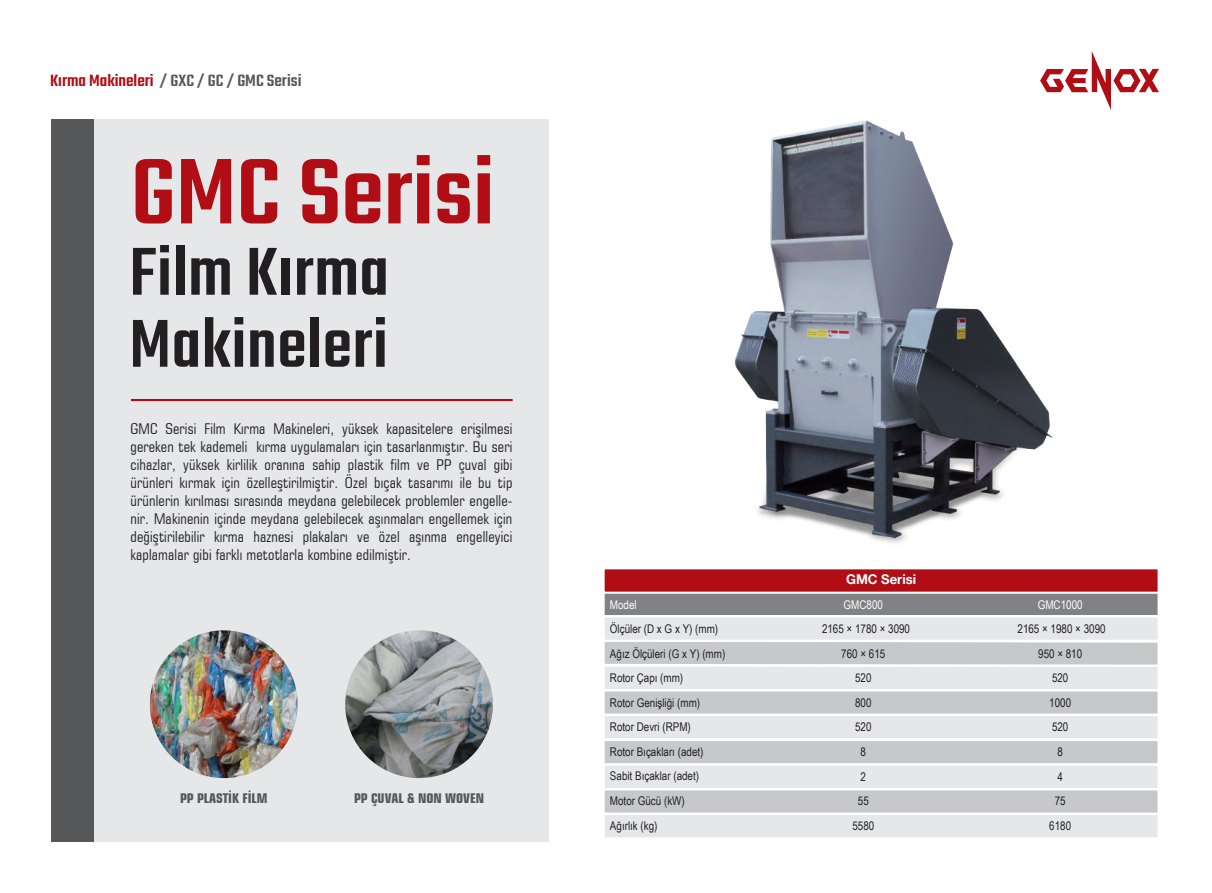
<style>
.page{position:relative;width:1212px;height:893px;background:#fff}
.page>*{position:absolute;margin:0;border:0;box-sizing:border-box;transform-origin:0 0}
.t1{font:500 102px "Teko";color:#b00d15;scale:1.06 1}
.t2{font:500 74.25px/72px "Teko";letter-spacing:.01em;color:#231f20}
.t3{font:500 18px "Teko";color:#57585a;scale:1.06 1}
.t4{font:condensed 14.85px/18px "Square 721 BT";letter-spacing:.015em;color:#231f20;text-align:justify}
.t5{font:700 condensed 13.5px "Square 721 BT";color:#57585a}
.t6{font:700 13.5px "Helvetica Neue";color:#fff}
.t7{font:12px/24.6px "Arial Narrow";color:#231f20;text-align:center}
.t8{font:12px "Arial Narrow";color:#fff}
.s1{color:#b00d15}
</style>
<div class="page">
<div style="left:94px;top:119px;width:455px;height:723px;background:#e6e7e9"></div>
<div style="left:51px;top:119px;width:43px;height:723px;background:#57585a"></div>
<hr style="left:131px;top:399px;width:382px;height:2px;background:#b00d15">
<img style="left:735px;top:120px;width:318px;height:423px">
<div style="left:602px;top:591px;width:558px;height:26px;background:#808285;border:2px solid #fff"></div>
<div style="left:602px;top:567px;width:557px;height:27px;background:#b00d15;border:2px solid #fff"></div>
<div style="left:602px;top:739px;width:558px;height:26px;background:#c7c8ca;border:2px solid #fff"></div>
<div style="left:602px;top:788px;width:558px;height:27px;background:#c7c8ca;border:2px solid #fff"></div>
<div style="left:604px;top:642px;width:554px;height:23px;background:#c7c8ca"></div>
<div style="left:602px;top:689px;width:558px;height:27px;background:#c7c8ca;border:2px solid #fff"></div>
<div style="left:602px;top:764px;width:558px;height:26px;background:#e6e7e9;border:2px solid #fff"></div>
<div style="left:602px;top:813px;width:558px;height:26px;background:#e6e7e9;border:2px solid #fff"></div>
<div style="left:602px;top:615px;width:558px;height:27px;background:#e6e7e9;border:2px solid #fff"></div>
<div style="left:602px;top:665px;width:558px;height:26px;background:#e6e7e9;border:2px solid #fff"></div>
<div style="left:602px;top:714px;width:558px;height:26px;background:#e6e7e9;border:2px solid #fff"></div>
<svg style="left:1040px;top:51px;width:119px;height:59px"></svg>
<img style="left:150px;top:630px;width:148px;height:148px;border-radius:74px">
<img style="left:345px;top:630px;width:148px;height:148px;border-radius:74px">
<p class="t3" style="left:50px;top:70px;width:239px"><span class="s1">Kırma Makineleri</span> / GXC / GC / GMC Serisi</p>
<h1 class="t1" style="left:131px;top:133px;width:344px">GMC Serisi</h1>
<h2 class="t2" style="left:129px;top:241px;width:261px">Film Kırma<br>Makineleri</h2>
<p class="t4" style="left:130px;top:419px;width:383px">GMC Serisi Film Kırma Makineleri, yüksek kapasitelere erişilmesi gereken tek kademeli kırma uygulamaları için tasarlanmıştır. Bu seri cihazlar, yüksek kirlilik oranına sahip plastik film ve PP çuval gibi ürünleri kırmak için özelleştirilmiştir. Özel bıçak tasarımı ile bu tip ürünlerin kırılması sırasında meydana gelebilecek problemler engelle&shy;nir. Makinenin içinde meydana gelebilecek aşınmaları engellemek için değiştirilebilir kırma haznesi plakaları ve özel aşınma engelleyici kaplamalar gibi farklı metotlarla kombine edilmiştir.</p>
<p class="t5" style="left:180px;top:790px;width:89px">PP PLASTİK FİLM</p>
<p class="t5" style="left:354px;top:790px;width:131px">PP ÇUVAL &amp; NON WOVEN</p>
<p class="t8" style="left:610px;top:595px;width:28px">Model</p>
<p class="t7" style="left:610px;top:616px;width:117px;text-align:left">Ölçüler (D x G x Y) (mm)<br>Ağız Ölçüleri (G x Y) (mm)<br>Rotor Çapı (mm)<br>Rotor Genişliği (mm)<br>Rotor Devri (RPM)<br>Rotor Bıçakları (adet)<br>Sabit Bıçaklar (adet)<br>Motor Gücü (kW)<br>Ağırlık (kg)</p>
<p class="t6" style="left:846px;top:571px;width:72px">GMC Serisi</p>
<p class="t8" style="left:844px;top:595px;width:41px">GMC800</p>
<p class="t7" style="left:822px;top:616px;width:90px">2165 × 1780 × 3090<br>760 × 615<br>520<br>800<br>520<br>8<br>2<br>55<br>5580</p>
<p class="t8" style="left:1038px;top:595px;width:46px">GMC1000</p>
<p class="t7" style="left:1017px;top:616px;width:90px">2165 × 1980 × 3090<br>950 × 810<br>520<br>1000<br>520<br>8<br>4<br>75<br>6180</p>
</div>
